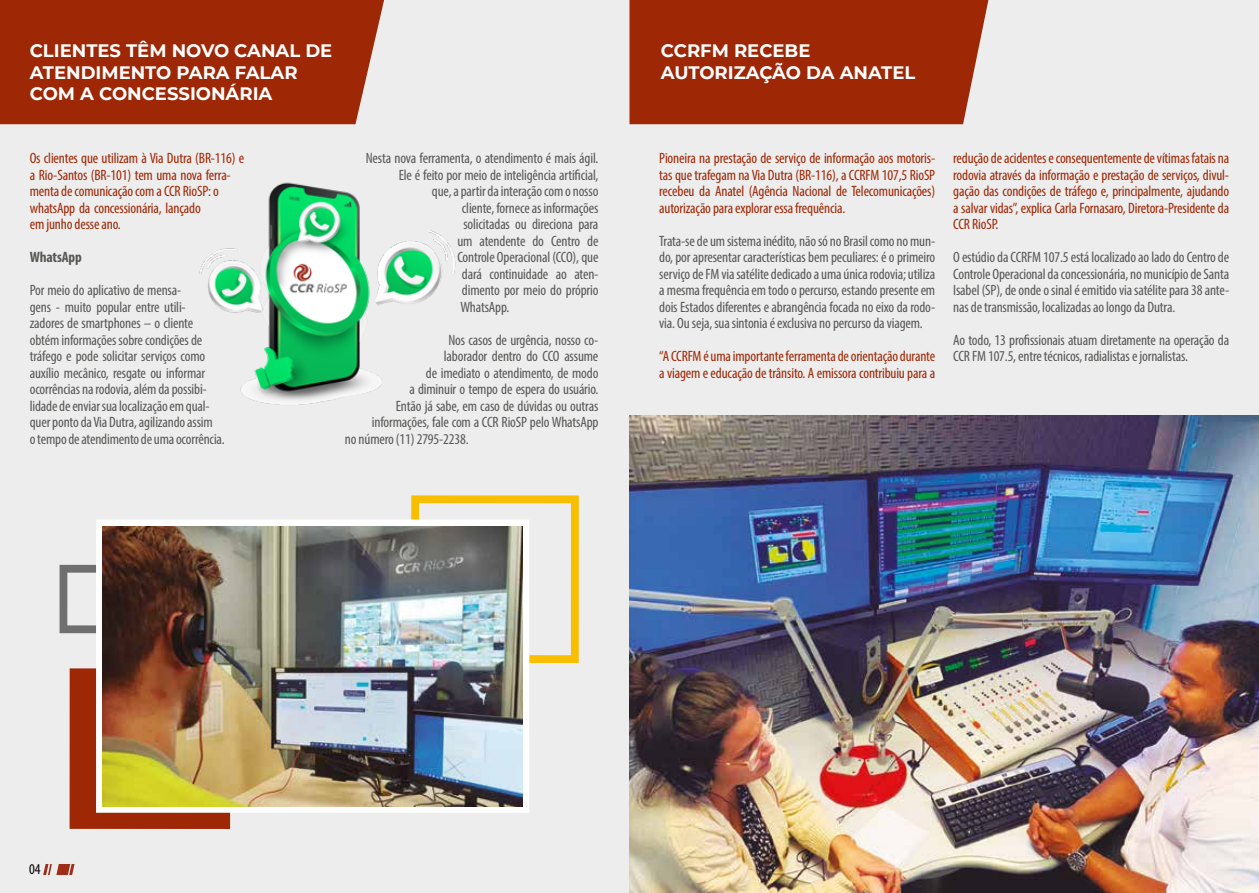
<style>
.page{position:relative;width:1259px;height:893px;background:#ededed}
.page>*{position:absolute;margin:0;border:0;box-sizing:border-box;transform-origin:0 0}
.t1{font:700 18px/21.6px "Montserrat";color:#fff}
.t2{font:condensed 15px/16.5px "Myriad Pro";letter-spacing:-.01em;color:#575756}
.t3{font:condensed 15px/16.5px "Myriad Pro";letter-spacing:-.01em;color:#9e2705}
.t4{font:700 condensed 15px "Myriad Pro";letter-spacing:-.01em;color:#575756}
.t5{font:condensed 15px "Myriad Pro";color:#000}
</style>
<div class="page">
<svg style="left:43px;top:864px;width:31px;height:11px"></svg>
<div style="left:0;top:0;width:384px;height:124px;background:#9e2705"></div>
<div style="left:70px;top:668px;width:160px;height:161px;background:#9e2705"></div>
<svg style="left:411px;top:495px;width:168px;height:168px"></svg>
<svg style="left:60px;top:565px;width:36px;height:68px"></svg>
<svg style="left:96px;top:520px;width:433px;height:293px;background:#f5f4f3"></svg>
<img style="left:102px;top:527px;width:420px;height:280px">
<img style="left:199px;top:182px;width:257px;height:223px">
<div style="left:629px;top:0;width:359px;height:124px;background:#9e2705"></div>
<img style="left:629px;top:415px;width:630px;height:478px">
<p class="t1" style="left:30px;top:39px;width:304px">CLIENTES TÊM NOVO CANAL DE<br>ATENDIMENTO PARA FALAR<br>COM A CONCESSIONÁRIA</p>
<p class="t3" style="left:30px;top:150px;width:216px">Os clientes que utilizam à Via Dutra (BR-116) e a Rio-Santos (BR-101) tem uma nova ferra&shy;menta de comunicação com a CCR RioSP: o whatsApp da concessionária, lançado<br>em junho desse ano.</p>
<p class="t4" style="left:30px;top:248px;width:53px">WhatsApp</p>
<p class="t2" style="left:30px;top:282px;width:197px">Por meio do aplicativo de mensa-<br>gens - muito popular entre utili-<br>zadores de smartphones – o cliente obtém informações sobre condições de tráfego e pode solicitar serviços como auxílio mecânico, resgate ou informar ocorrências na rodovia, além da possibi&shy;lidade de enviar sua localização em qual&shy;quer ponto da Via Dutra, agilizando assim<br>o tempo de atendimento de uma ocorrência.</p>
<p class="t2" style="left:366px;top:150px;width:234px">Nesta nova ferramenta, o atendimento é mais ágil.</p>
<p class="t2" style="left:399px;top:166px;width:201px">Ele é feito por meio de inteligência artificial,</p>
<p class="t2" style="left:432px;top:183px;width:168px">que, a partir da interação com o nosso</p>
<p class="t2" style="left:462px;top:199px;width:138px">cliente, fornece as informações</p>
<p class="t2" style="left:463px;top:216px;width:136px">solicitadas ou direciona para</p>
<p class="t2" style="left:457px;top:232px;width:142px">um atendente do Centro de</p>
<p class="t2" style="left:457px;top:249px;width:142px">Controle Operacional (CCO), que</p>
<p class="t2" style="left:462px;top:265px;width:138px">dará continuidade ao aten-</p>
<p class="t2" style="left:462px;top:282px;width:138px">dimento por meio do próprio</p>
<p class="t2" style="left:460px;top:298px;width:50px">WhatsApp.</p>
<p class="t2" style="left:448px;top:331px;width:152px">Nos casos de urgência, nosso co-</p>
<p class="t2" style="left:444px;top:348px;width:156px">laborador dentro do CCO assume</p>
<p class="t2" style="left:426px;top:364px;width:174px">de imediato o atendimento, de modo</p>
<p class="t2" style="left:409px;top:381px;width:191px">a diminuir o tempo de espera do usuário.</p>
<p class="t2" style="left:396px;top:397px;width:204px">Então já sabe, em caso de dúvidas ou outras</p>
<p class="t2" style="left:372px;top:414px;width:228px">informações, fale com a CCR RioSP pelo WhatsApp</p>
<p class="t2" style="left:345px;top:430px;width:125px">no número (11) 2795-2238.</p>
<p class="t1" style="left:661px;top:39px;width:256px">CCRFM RECEBE<br>AUTORIZAÇÃO DA ANATEL</p>
<p class="t3" style="left:659px;top:150px;width:277px;text-align:justify">Pioneira na prestação de serviço de informação aos motoris&shy;tas que trafegam na Via Dutra (BR-116), a CCRFM 107,5 RioSP recebeu da Anatel (Agência Nacional de Telecomunicações) autorização para explorar essa frequência.</p>
<p class="t2" style="left:659px;top:232px;width:277px;text-align:justify">Trata-se de um sistema inédito, não só no Brasil como no mun&shy;do, por apresentar características bem peculiares: é o primeiro serviço de FM via satélite dedicado a uma única rodovia; utiliza a mesma frequência em todo o percurso, estando presente em dois Estados diferentes e abrangência focada no eixo da rodo&shy;via. Ou seja, sua sintonia é exclusiva no percurso da viagem.</p>
<p class="t3" style="left:659px;top:348px;width:277px">“A CCRFM é uma importante ferramenta de orientação durante a viagem e educação de trânsito. A emissora contribuiu para a</p>
<p class="t3" style="left:953px;top:150px;width:277px;text-align:justify">redução de acidentes e consequentemente de vítimas fatais na rodovia através da informação e prestação de serviços, divul&shy;gação das condições de tráfego e, principalmente, ajudando a salvar vidas”, explica Carla Fornasaro, Diretora-Presidente da CCR RioSP.</p>
<p class="t2" style="left:953px;top:249px;width:277px;text-align:justify">O estúdio da CCRFM 107.5 está localizado ao lado do Centro de Controle Operacional da concessionária, no município de Santa Isabel (SP), de onde o sinal é emitido via satélite para 38 ante&shy;nas de transmissão, localizadas ao longo da Dutra.</p>
<p class="t2" style="left:953px;top:331px;width:277px">Ao todo, 13 profissionais atuam diretamente na operação da<br>CCR FM 107.5, entre técnicos, radialistas e jornalistas.</p>
<p class="t5" style="left:29px;top:860px;width:13px">04</p>
</div>
